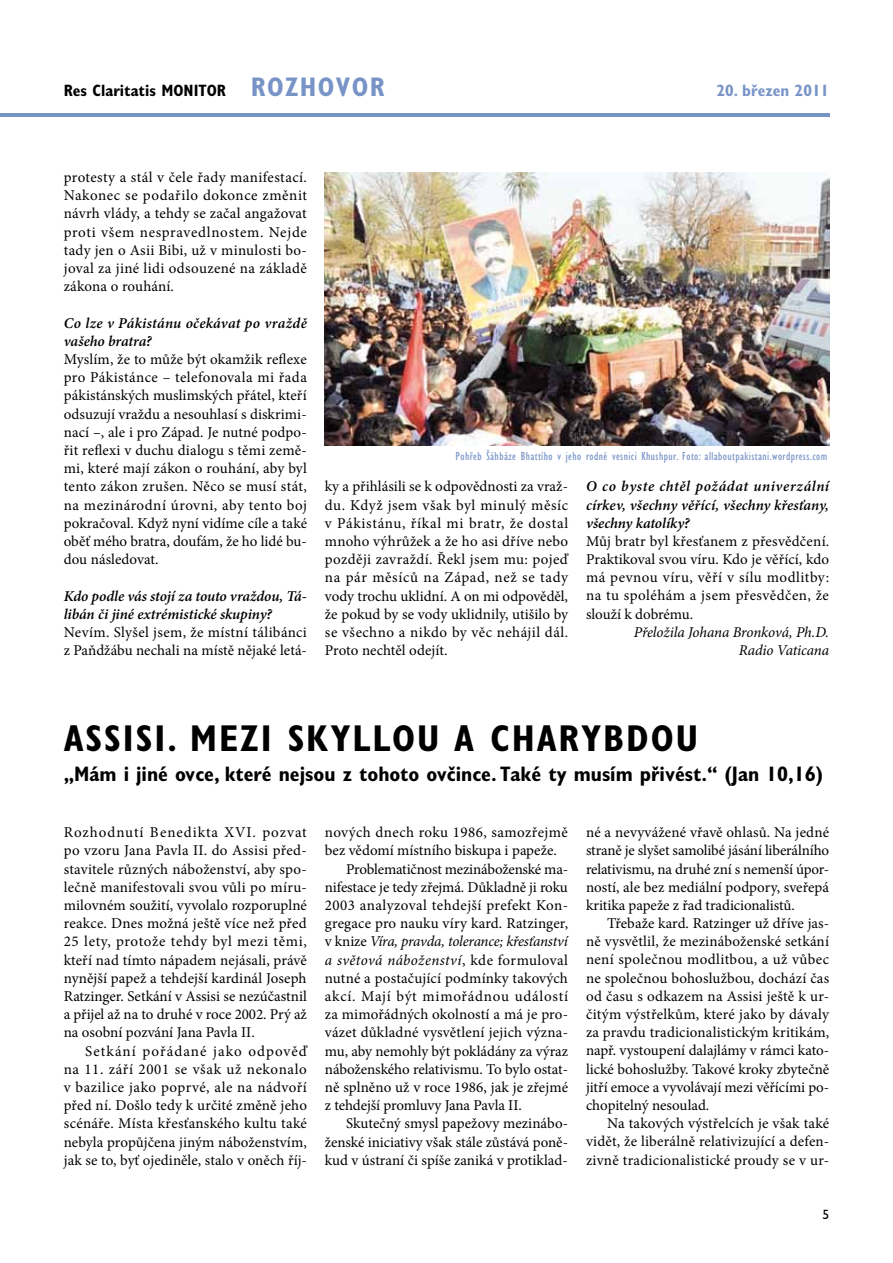
<style>
.page{position:relative;width:893px;height:1263px;background:#fff}
.page>*{position:absolute;margin:0;border:0;box-sizing:border-box;transform-origin:0 0}
.t1{font:700 condensed 37.5px "Gill Sans Std";letter-spacing:.05em;color:#000}
.t2{font:700 condensed 21px "Gill Sans Std";color:#000}
.t3{font:700 condensed 16.5px "Gill Sans Std";color:#000}
.t4{font:700 condensed 16.5px "Gill Sans Std";color:#7894c7}
.t5{font:15px/18.1px "Minion Pro";letter-spacing:.005em;color:#000;text-align:justify}
.t6{font:italic 600 15px/18.1px "Minion Pro";color:#000}
.t7{font:italic 15px/18.1px "Minion Pro";letter-spacing:-.01em;color:#000;text-align:right}
.t8{font:15px "Minion Pro";letter-spacing:.03em;color:#000}
.t9{font:italic 15px "Minion Pro";letter-spacing:.025em;color:#000}
.t10{font:15px "Minion Pro";letter-spacing:-.015em;color:#000}
.t11{font:15px "Minion Pro";letter-spacing:.025em;color:#000}
.t12{font:15px "Minion Pro";letter-spacing:.05em;color:#000}
.t13{font:13.5px "Gill Sans Std";color:#000}
.t14{font:condensed 12px "Gill Sans Std";letter-spacing:.035em;color:#7894c7}
.s1{font-size:27px;color:#7894c7}
.s2{font-style:normal}
</style>
<div class="page">
<hr style="left:0;top:113px;width:829px;height:4px;background:#7894c7">
<img style="left:325px;top:172px;width:504px;height:273px">
<p class="t3" style="left:64px;top:81px;width:221px">Res Claritatis MONITOR <span class="s1">Rozhovor</span></p>
<p class="t4" style="left:717px;top:81px;width:114px">20. březen 2011</p>
<p class="t5" style="left:64px;top:168px;width:245px">protesty a stál v čele řady manifestací.<br>Nakonec se podařilo dokonce změnit návrh vlády, a tehdy se začal angažovat proti všem nespravedlnostem. Nejde tady jen o Asii Bibi, už v minulosti bo&shy;joval za jiné lidi odsouzené na základě zákona o rouhání.</p>
<p class="t6" style="left:64px;top:314px;width:245px">Co lze v Pákistánu očekávat po vraždě vašeho bratra?</p>
<p class="t5" style="left:64px;top:350px;width:245px">Myslím, že to může být okamžik reflexe pro Pákistánce – telefonovala mi řada pákistánských muslimských přátel, kteří odsuzují vraždu a nesouhlasí s diskrimi&shy;nací –, ale i pro Západ. Je nutné podpo&shy;řit reflexi v duchu dialogu s těmi země&shy;mi, které mají zákon o rouhání, aby byl tento zákon zrušen. Něco se musí stát, na mezinárodní úrovni, aby tento boj pokračoval. Když nyní vidíme cíle a také oběť mého bratra, doufám, že ho lidé bu&shy;dou následovat.</p>
<p class="t6" style="left:64px;top:586px;width:245px">Kdo podle vás stojí za touto vraždou, Tá&shy;libán či jiné extrémistické skupiny?</p>
<p class="t5" style="left:64px;top:623px;width:245px">Nevím. Slyšel jsem, že místní tálibánci z Paňdžábu nechali na místě nějaké letá-</p>
<p class="t14" style="left:456px;top:450px;width:373px">Pohřeb Šáhbáze Bhattího v jeho rodné vesnici Khushpur. Foto: allaboutpakistani.wordpress.com</p>
<p class="t5" style="left:325px;top:477px;width:245px">ky a přihlásili se k odpovědnosti za vraž&shy;du. Když jsem však byl minulý měsíc v Pákistánu, říkal mi bratr, že dostal mnoho výhrůžek a že ho asi dříve nebo později zavraždí. Řekl jsem mu: pojeď na pár měsíců na Západ, než se tady vody trochu uklidní. A on mi odpověděl, že pokud by se vody uklidnily, utišilo by se všechno a nikdo by věc nehájil dál.<br>Proto nechtěl odejít.</p>
<p class="t6" style="left:586px;top:477px;width:245px;text-align:justify">O co byste chtěl požádat univerzální církev, všechny věřící, všechny křesťany, všechny katolíky?</p>
<p class="t5" style="left:586px;top:532px;width:245px">Můj bratr byl křesťanem z přesvědčení.<br>Praktikoval svou víru. Kdo je věřící, kdo má pevnou víru, věří v sílu modlitby: na tu spoléhám a jsem přesvědčen, že slouží k dobrému.</p>
<p class="t7" style="left:634px;top:623px;width:197px">Přeložila Johana Bronková, Ph.D.<br>Radio Vaticana</p>
<h1 class="t1" style="left:64px;top:716px;width:636px">ASSISI. MEZI SKYLLOU A CHARYBDOU</h1>
<h2 class="t2" style="left:64px;top:762px;width:761px">„Mám i jiné ovce, které nejsou z tohoto ovčince. Také ty musím přivést.“ (Jan 10,16)</h2>
<p class="t5" style="left:64px;top:823px;width:245px">Rozhodnutí Benedikta XVI. pozvat po vzoru Jana Pavla II. do Assisi před&shy;stavitele různých náboženství, aby spo&shy;lečně manifestovali svou vůli po míru&shy;milovném soužití, vyvolalo rozporuplné reakce. Dnes možná ještě více než před 25 lety, protože tehdy byl mezi těmi, kteří nad tímto nápadem nejásali, právě nynější papež a tehdejší kardinál Joseph Ratzinger. Setkání v Assisi se nezúčastnil a přijel až na to druhé v roce 2002. Prý až na osobní pozvání Jana Pavla II.</p>
<p class="t5" style="left:64px;top:1042px;width:245px;text-indent:21px">Setkání pořádané jako odpověď na 11. září 2001 se však už nekonalo v bazilice jako poprvé, ale na nádvoří před ní. Došlo tedy k určité změně jeho scénáře. Místa křesťanského kultu také nebyla propůjčena jiným náboženstvím, jak se to, byť ojediněle, stalo v oněch říj-</p>
<p class="t11" style="left:325px;top:822px;width:244px">nových dnech roku 1986, samozřejmě</p>
<p class="t5" style="left:325px;top:841px;width:233px">bez vědomí místního biskupa i papeže.</p>
<p class="t10" style="left:346px;top:859px;width:223px">Problematičnost mezináboženské ma-</p>
<p class="t5" style="left:325px;top:878px;width:244px">nifestace je tedy zřejmá. Důkladně ji roku</p>
<p class="t8" style="left:325px;top:895px;width:245px">2003 analyzoval tehdejší prefekt Kon-</p>
<p class="t5" style="left:325px;top:914px;width:245px">gregace pro nauku víry kard. Ratzinger,</p>
<p class="t7" style="left:325px;top:932px;width:245px"><span class="s2">v knize</span> Víra, pravda, tolerance; křesťanství</p>
<p class="t9" style="left:325px;top:949px;width:245px">a světová náboženství<span class="s2">, kde formuloval</span></p>
<p class="t5" style="left:325px;top:969px;width:244px">nutné a postačující podmínky takových</p>
<p class="t12" style="left:325px;top:986px;width:245px">akcí. Mají být mimořádnou událostí</p>
<p class="t5" style="left:325px;top:1005px;width:245px">za mimořádných okolností a má je pro-</p>
<p class="t5" style="left:325px;top:1023px;width:245px">vázet důkladné vysvětlení jejich význa-</p>
<p class="t5" style="left:325px;top:1042px;width:245px">mu, aby nemohly být pokládány za výraz</p>
<p class="t5" style="left:325px;top:1060px;width:245px">náboženského relativismu. To bylo ostat-</p>
<p class="t5" style="left:325px;top:1078px;width:245px">ně splněno už v roce 1986, jak je zřejmé</p>
<p class="t5" style="left:325px;top:1096px;width:198px">z tehdejší promluvy Jana Pavla II.</p>
<p class="t5" style="left:346px;top:1114px;width:223px">Skutečný smysl papežovy mezinábo-</p>
<p class="t5" style="left:325px;top:1133px;width:245px">ženské iniciativy však stále zůstává poně-</p>
<p class="t5" style="left:325px;top:1151px;width:244px">kud v ústraní či spíše zaniká v protiklad-</p>
<p class="t5" style="left:586px;top:823px;width:245px">né a nevyvážené vřavě ohlasů. Na jedné straně je slyšet samolibé jásání liberálního relativismu, na druhé zní s nemenší úpor&shy;ností, ale bez mediální podpory, sveřepá kritika papeže z řad tradicionalistů.</p>
<p class="t5" style="left:586px;top:914px;width:245px;text-indent:21px">Třebaže kard. Ratzinger už dříve jas&shy;ně vysvětlil, že mezináboženské setkání není společnou modlitbou, a už vůbec ne společnou bohoslužbou, dochází čas od času s odkazem na Assisi ještě k ur&shy;čitým výstřelkům, které jako by dávaly za pravdu tradicionalistickým kritikám, např. vystoupení dalajlámy v rámci kato&shy;lické bohoslužby. Takové kroky zbytečně jitří emoce a vyvolávají mezi věřícími po&shy;chopitelný nesoulad.</p>
<p class="t5" style="left:586px;top:1114px;width:245px;text-indent:21px">Na takových výstřelcích je však také vidět, že liberálně relativizující a defen&shy;zivně tradicionalistické proudy se v ur-</p>
<p class="t13" style="left:822px;top:1207px;width:8px">5</p>
</div>
